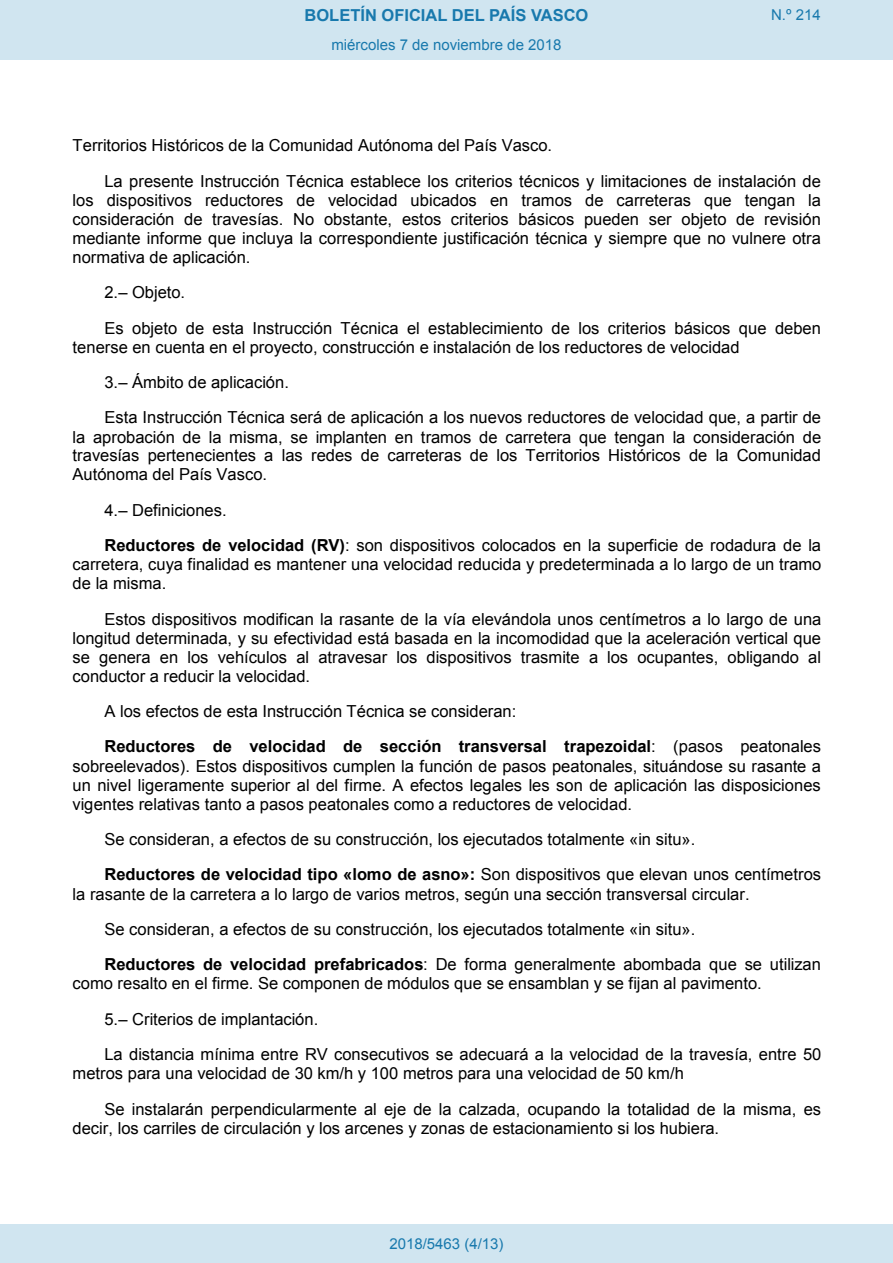
<style>
.page{position:relative;width:893px;height:1263px;background:#fff}
.page>*{position:absolute;margin:0;border:0;box-sizing:border-box;transform-origin:0 0}
.t1{font:16.5px/35.4px "Arial";color:#000}
.t2{font:700 16.5px "Arial";color:#1879ad}
.Paginacion_Centro{font:15px "Arial";color:#1879ad}
.s1{font-weight:700}
</style>
<div class="page">
<div style="left:0;top:0;width:893px;height:60px;background:#d0e5f0"></div>
<div style="left:0;top:1225px;width:893px;height:38px;background:#d0e5f0"></div>
<p class="t2" style="left:305px;top:4px;width:285px">BOLETÍN OFICIAL DEL PAÍS VASCO</p>
<p class="Paginacion_Centro" style="left:771px;top:5px;width:51px">N.º 214</p>
<p class="Paginacion_Centro" style="left:331px;top:35px;width:232px">miércoles 7 de noviembre de 2018</p>
<p class="t1" style="left:104px;top:128px;width:718px;text-indent:-32px">Territorios Históricos de la Comunidad Autónoma del País Vasco.<br>La presente Instrucción Técnica establece los criterios técnicos y limitaciones de instalación de</p>
<p class="t1" style="left:73px;top:191px;width:750px;line-height:19px;text-align:justify">los dispositivos reductores de velocidad ubicados en tramos de carreteras que tengan la consideración de travesías. No obstante, estos criterios básicos pueden ser objeto de revisión mediante informe que incluya la correspondiente justificación técnica y siempre que no vulnere otra normativa de aplicación.</p>
<p class="t1" style="left:104px;top:275px;width:718px">2.– Objeto.<br>Es objeto de esta Instrucción Técnica el establecimiento de los criterios básicos que deben</p>
<p class="t1" style="left:104px;top:329px;width:718px;text-indent:-32px">tenerse en cuenta en el proyecto, construcción e instalación de los reductores de velocidad<br>3.– Ámbito de aplicación.<br>Esta Instrucción Técnica será de aplicación a los nuevos reductores de velocidad que, a partir de</p>
<p class="t1" style="left:73px;top:427px;width:750px;line-height:18.9px;text-align:justify">la aprobación de la misma, se implanten en tramos de carretera que tengan la consideración de travesías pertenecientes a las redes de carreteras de los Territorios Históricos de la Comunidad Autónoma del País Vasco.</p>
<p class="t1" style="left:104px;top:493px;width:718px">4.– Definiciones.<br><span class="s1">Reductores de velocidad (RV)</span>: son dispositivos colocados en la superficie de rodadura de la</p>
<p class="t1" style="left:73px;top:555px;width:750px;line-height:18.9px">carretera, cuya finalidad es mantener una velocidad reducida y predeterminada a lo largo de un tramo de la misma.</p>
<p class="t1" style="left:73px;top:610px;width:750px;line-height:18.9px;text-align:justify;text-indent:32px">Estos dispositivos modifican la rasante de la vía elevándola unos centímetros a lo largo de una longitud determinada, y su efectividad está basada en la incomodidad que la aceleración vertical que se genera en los vehículos al atravesar los dispositivos trasmite a los ocupantes, obligando al conductor a reducir la velocidad.</p>
<p class="t1" style="left:104px;top:694px;width:718px">A los efectos de esta Instrucción Técnica se consideran:<br><span class="s1">Reductores de velocidad de sección transversal trapezoidal</span>: (pasos peatonales</p>
<p class="t1" style="left:73px;top:756px;width:750px;line-height:19px;text-align:justify">sobreelevados). Estos dispositivos cumplen la función de pasos peatonales, situándose su rasante a un nivel ligeramente superior al del firme. A efectos legales les son de aplicación las disposiciones vigentes relativas tanto a pasos peatonales como a reductores de velocidad.</p>
<p class="t1" style="left:104px;top:822px;width:718px">Se consideran, a efectos de su construcción, los ejecutados totalmente «in situ».<br><span class="s1">Reductores de velocidad tipo «lomo de asno»:</span> Son dispositivos que elevan unos centímetros</p>
<p class="t1" style="left:104px;top:876px;width:718px;text-indent:-32px">la rasante de la carretera a lo largo de varios metros, según una sección transversal circular.<br>Se consideran, a efectos de su construcción, los ejecutados totalmente «in situ».<br><span class="s1">Reductores de velocidad prefabricados</span>: De forma generalmente abombada que se utilizan</p>
<p class="t1" style="left:104px;top:966px;width:718px;text-indent:-32px">como resalto en el firme. Se componen de módulos que se ensamblan y se fijan al pavimento.<br>5.– Criterios de implantación.<br>La distancia mínima entre RV consecutivos se adecuará a la velocidad de la travesía, entre 50</p>
<p class="t1" style="left:104px;top:1056px;width:718px;text-indent:-32px">metros para una velocidad de 30 km/h y 100 metros para una velocidad de 50 km/h<br>Se instalarán perpendicularmente al eje de la calzada, ocupando la totalidad de la misma, es</p>
<p class="t1" style="left:73px;top:1110px;width:648px">decir, los carriles de circulación y los arcenes y zonas de estacionamiento si los hubiera.</p>
<p class="Paginacion_Centro" style="left:389px;top:1234px;width:116px">2018/5463 (4/13)</p>
</div>
